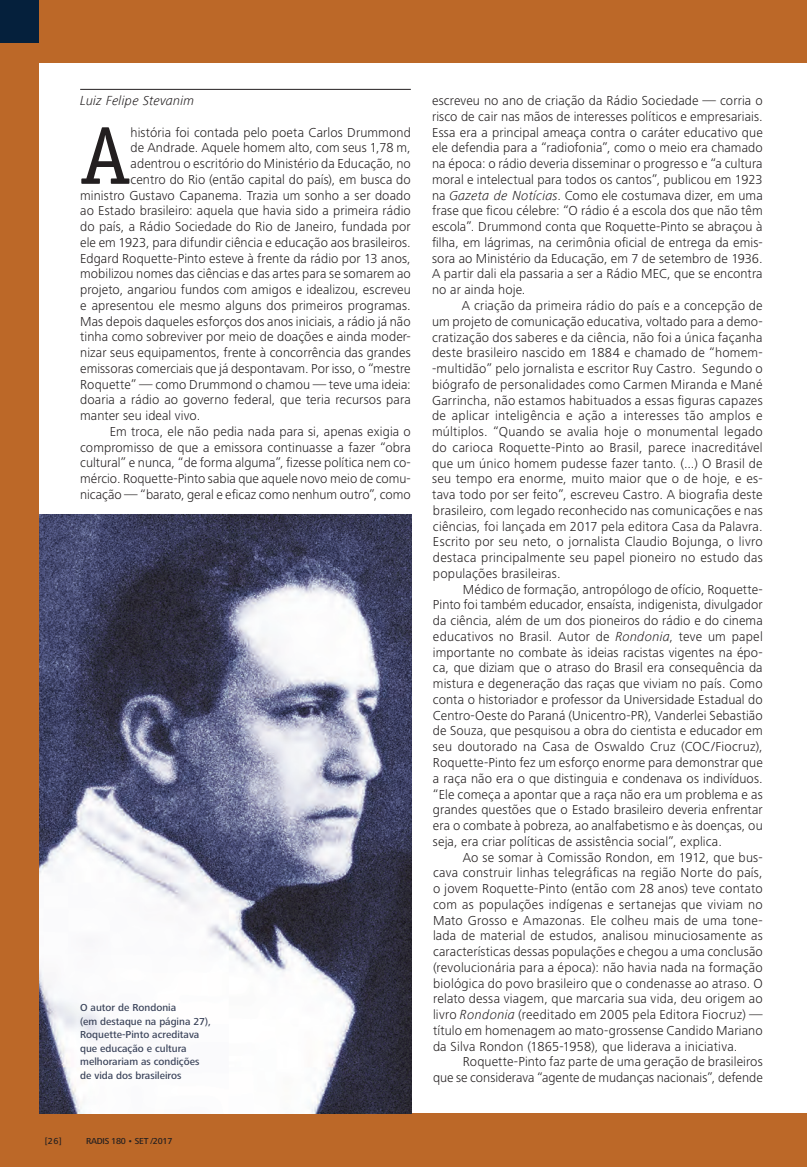
<style>
.page{position:relative;width:807px;height:1167px;background:#fff}
.page>*{position:absolute;margin:0;border:0;box-sizing:border-box;transform-origin:0 0}
.Corpo_-_Capitular_4{font:82.5px "Officina Serif Std";color:#231f20}
.Corpo_-_2_col{font:300 13.5px/15.8px "Frutiger Next LT";letter-spacing:.005em;color:#231f20;text-align:justify}
.Corpo_-_Capitular_4-2{font:300 13.5px "Frutiger Next LT";letter-spacing:.005em;color:#231f20}
.Assinatura{font:italic 300 13.5px "Frutiger Next LT";letter-spacing:.01em;color:#231f20}
.Fotos_-_Legenda{font:500 10.5px/13.5px "Frutiger Next LT";color:#384158}
.t1{font:500 9px "Frutiger Next LT";letter-spacing:-.03em;color:#231f20}
.s1{font-style:italic}
</style>
<div class="page">
<div style="left:0;top:0;width:806px;height:1167px;background:#bc6828"></div>
<div style="left:39px;top:64px;width:767px;height:1049px;background:#fff"></div>
<img style="left:39px;top:514px;width:372px;height:599px">
<div style="left:0;top:0;width:39px;height:43px;background:#05203c"></div>
<hr style="left:80px;top:89px;width:331px;height:1px;background:#231f20">
<p class="Assinatura" style="left:80px;top:93px;width:116px">Luiz Felipe Stevanim</p>
<p class="Corpo_-_Capitular_4" style="left:80px;top:108px;width:52px">A</p>
<p class="Corpo_-_Capitular_4-2" style="left:131px;top:125px;width:281px">história foi contada pelo poeta Carlos Drummond</p>
<p class="Corpo_-_Capitular_4-2" style="left:131px;top:140px;width:282px">de Andrade. Aquele homem alto, com seus 1,78 m,</p>
<p class="Corpo_-_Capitular_4-2" style="left:131px;top:156px;width:281px">adentrou o escritório do Ministério da Educação, no</p>
<p class="Corpo_-_Capitular_4-2" style="left:131px;top:172px;width:281px">centro do Rio (então capital do país), em busca do</p>
<p class="Corpo_-_Capitular_4-2" style="left:80px;top:188px;width:332px">ministro Gustavo Capanema. Trazia um sonho a ser doado</p>
<p class="Corpo_-_Capitular_4-2" style="left:80px;top:203px;width:332px">ao Estado brasileiro: aquela que havia sido a primeira rádio</p>
<p class="Corpo_-_Capitular_4-2" style="left:80px;top:219px;width:332px">do país, a Rádio Sociedade do Rio de Janeiro, fundada por</p>
<p class="Corpo_-_Capitular_4-2" style="left:80px;top:235px;width:332px">ele em 1923, para difundir ciência e educação aos brasileiros.</p>
<p class="Corpo_-_Capitular_4-2" style="left:80px;top:251px;width:332px">Edgard Roquette-Pinto esteve à frente da rádio por 13 anos,</p>
<p class="Corpo_-_Capitular_4-2" style="left:80px;top:266px;width:332px">mobilizou nomes das ciências e das artes para se somarem ao</p>
<p class="Corpo_-_Capitular_4-2" style="left:80px;top:282px;width:332px">projeto, angariou fundos com amigos e idealizou, escreveu</p>
<p class="Corpo_-_Capitular_4-2" style="left:80px;top:298px;width:332px">e apresentou ele mesmo alguns dos primeiros programas.</p>
<p class="Corpo_-_Capitular_4-2" style="left:80px;top:314px;width:332px">Mas depois daqueles esforços dos anos iniciais, a rádio já não</p>
<p class="Corpo_-_Capitular_4-2" style="left:80px;top:329px;width:332px">tinha como sobreviver por meio de doações e ainda moder-</p>
<p class="Corpo_-_Capitular_4-2" style="left:80px;top:345px;width:332px">nizar seus equipamentos, frente à concorrência das grandes</p>
<p class="Corpo_-_Capitular_4-2" style="left:80px;top:361px;width:332px">emissoras comerciais que já despontavam. Por isso, o “mestre</p>
<p class="Corpo_-_Capitular_4-2" style="left:80px;top:377px;width:332px">Roquette” — como Drummond o chamou — teve uma ideia:</p>
<p class="Corpo_-_Capitular_4-2" style="left:80px;top:392px;width:332px">doaria a rádio ao governo federal, que teria recursos para</p>
<p class="Corpo_-_Capitular_4-2" style="left:80px;top:408px;width:122px">manter seu ideal vivo.</p>
<p class="Corpo_-_2_col" style="left:80px;top:424px;width:332px;text-indent:30px">Em troca, ele não pedia nada para si, apenas exigia o compromisso de que a emissora continuasse a fazer “obra cultural” e nunca, “de forma alguma”, fizesse política nem co&shy;mércio. Roquette-Pinto sabia que aquele novo meio de comu&shy;nicação — “barato, geral e eficaz como nenhum outro”, como</p>
<p class="Fotos_-_Legenda" style="left:80px;top:1001px;width:132px">O autor de Rondonia<br>(em destaque na página 27),<br>Roquette-Pinto acreditava que educação e cultura melhorariam as condições de vida dos brasileiros</p>
<p class="t1" style="left:45px;top:1136px;width:19px">[26]</p>
<p class="t1" style="left:86px;top:1136px;width:88px">RADIS 180 • SET /2017</p>
<p class="Corpo_-_2_col" style="left:432px;top:93px;width:332px">escreveu no ano de criação da Rádio Sociedade — corria o risco de cair nas mãos de interesses políticos e empresariais.<br>Essa era a principal ameaça contra o caráter educativo que ele defendia para a “radiofonia”, como o meio era chamado na época: o rádio deveria disseminar o progresso e “a cultura moral e intelectual para todos os cantos”, publicou em 1923 na <span class="s1">Gazeta de Notícias</span>. Como ele costumava dizer, em uma frase que ficou célebre: “O rádio é a escola dos que não têm escola”. Drummond conta que Roquette-Pinto se abraçou à filha, em lágrimas, na cerimônia oficial de entrega da emis&shy;sora ao Ministério da Educação, em 7 de setembro de 1936.<br>A partir dali ela passaria a ser a Rádio MEC, que se encontra no ar ainda hoje.</p>
<p class="Corpo_-_2_col" style="left:432px;top:298px;width:332px;text-indent:30px">A criação da primeira rádio do país e a concepção de um projeto de comunicação educativa, voltado para a demo&shy;cratização dos saberes e da ciência, não foi a única façanha deste brasileiro nascido em 1884 e chamado de “homem--multidão” pelo jornalista e escritor Ruy Castro. Segundo o biógrafo de personalidades como Carmen Miranda e Mané Garrincha, não estamos habituados a essas figuras capazes de aplicar inteligência e ação a interesses tão amplos e múltiplos. “Quando se avalia hoje o monumental legado do carioca Roquette-Pinto ao Brasil, parece inacreditável que um único homem pudesse fazer tanto. (...) O Brasil de seu tempo era enorme, muito maior que o de hoje, e es&shy;tava todo por ser feito”, escreveu Castro. A biografia deste brasileiro, com legado reconhecido nas comunicações e nas ciências, foi lançada em 2017 pela editora Casa da Palavra.<br>Escrito por seu neto, o jornalista Claudio Bojunga, o livro destaca principalmente seu papel pioneiro no estudo das populações brasileiras.</p>
<p class="Corpo_-_2_col" style="left:433px;top:581px;width:331px;text-indent:30px">Médico de formação, antropólogo de ofício, Roquette-Pinto foi também educador, ensaísta, indigenista, divulgador da ciência, além de um dos pioneiros do rádio e do cinema educativos no Brasil. Autor de <span class="s1">Rondonia</span>, teve um papel importante no combate às ideias racistas vigentes na épo&shy;ca, que diziam que o atraso do Brasil era consequência da mistura e degeneração das raças que viviam no país. Como conta o historiador e professor da Universidade Estadual do Centro-Oeste do Paraná (Unicentro-PR), Vanderlei Sebastião de Souza, que pesquisou a obra do cientista e educador em seu doutorado na Casa de Oswaldo Cruz (COC/Fiocruz), Roquette-Pinto fez um esforço enorme para demonstrar que a raça não era o que distinguia e condenava os indivíduos. “Ele começa a apontar que a raça não era um problema e as grandes questões que o Estado brasileiro deveria enfrentar era o combate à pobreza, ao analfabetismo e às doenças, ou seja, era criar políticas de assistência social”, explica.</p>
<p class="Corpo_-_2_col" style="left:433px;top:849px;width:331px;text-indent:30px">Ao se somar à Comissão Rondon, em 1912, que bus&shy;cava construir linhas telegráficas na região Norte do país, o jovem Roquette-Pinto (então com 28 anos) teve contato com as populações indígenas e sertanejas que viviam no Mato Grosso e Amazonas. Ele colheu mais de uma tone&shy;lada de material de estudos, analisou minuciosamente as características dessas populações e chegou a uma conclusão (revolucionária para a época): não havia nada na formação biológica do povo brasileiro que o condenasse ao atraso. O relato dessa viagem, que marcaria sua vida, deu origem ao livro <span class="s1">Rondonia</span> (reeditado em 2005 pela Editora Fiocruz) — título em homenagem ao mato-grossense Candido Mariano da Silva Rondon (1865-1958), que liderava a iniciativa.</p>
<p class="Corpo_-_2_col" style="left:433px;top:1054px;width:331px;text-align:right">Roquette-Pinto faz parte de uma geração de brasileiros<br>que se considerava “agente de mudanças nacionais”, defende</p>
</div>
